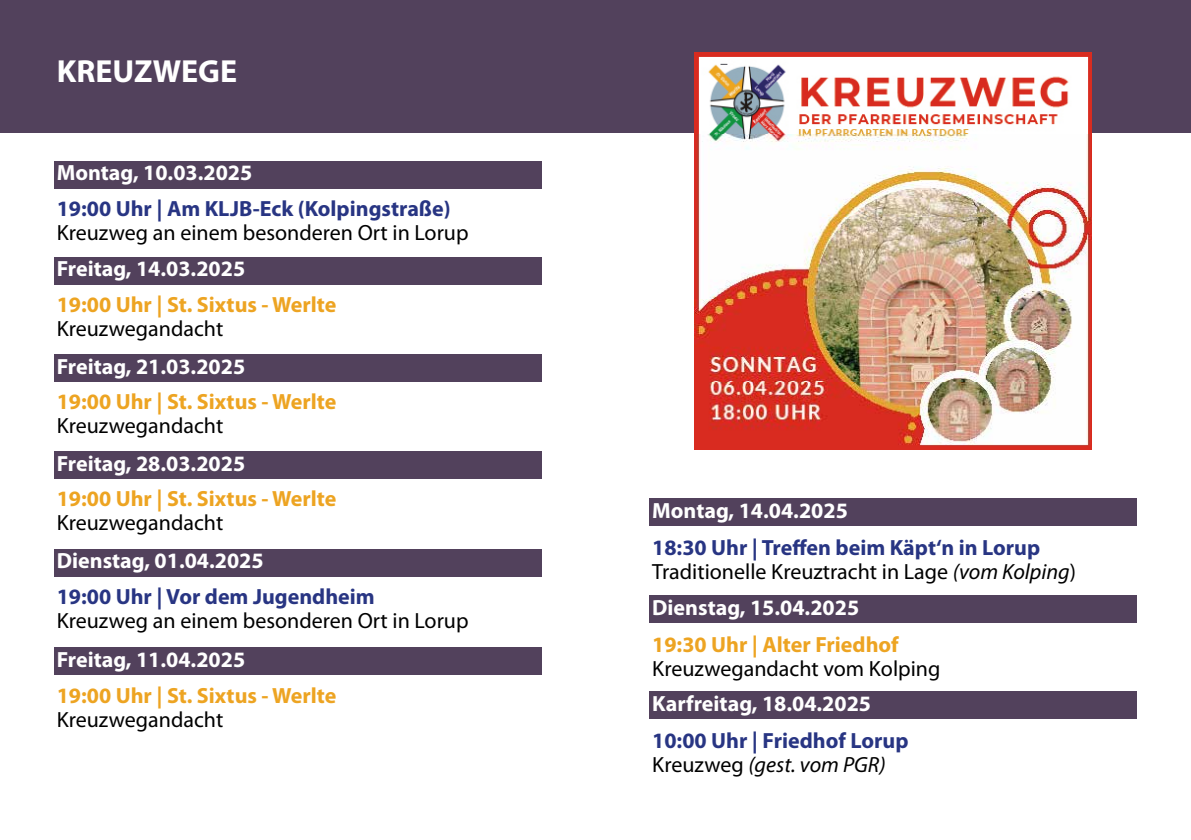
<style>
.page{position:relative;width:1191px;height:840px;background:#fff}
.page>*{position:absolute;margin:0;border:0;box-sizing:border-box;transform-origin:0 0}
.t1{font:700 32px "Myriad Pro";color:#fff}
.t2{font:700 22px/24px "Myriad Pro";color:#283583}
.t3{font:700 22px "Myriad Pro";color:#fff}
.t4{font:22px "Myriad Pro";color:#000}
.t5{font:700 22px "Myriad Pro";color:#eda422}
.s1{font-weight:400;color:#000}
.s2{font-weight:400;font-style:italic;color:#000}
</style>
<div class="page">
<div style="left:595px;top:0;width:596px;height:133px;background:#52415c"></div>
<div style="left:0;top:0;width:595px;height:133px;background:#52415c"></div>
<div style="left:54px;top:161px;width:487px;height:27px;background:#52415c"></div>
<div style="left:54px;top:257px;width:487px;height:27px;background:#52415c"></div>
<div style="left:54px;top:354px;width:487px;height:27px;background:#52415c"></div>
<div style="left:54px;top:451px;width:487px;height:28px;background:#52415c"></div>
<div style="left:54px;top:548px;width:487px;height:28px;background:#52415c"></div>
<div style="left:649px;top:498px;width:488px;height:27px;background:#52415c"></div>
<div style="left:649px;top:595px;width:488px;height:28px;background:#52415c"></div>
<div style="left:649px;top:691px;width:488px;height:27px;background:#52415c"></div>
<div style="left:54px;top:646px;width:487px;height:28px;background:#52415c"></div>
<img style="left:694px;top:52px;width:397px;height:397px">
<h1 class="t1" style="left:57px;top:50px;width:182px">KREUZWEGE</h1>
<p class="t3" style="left:57px;top:158px;width:197px">Montag, 10.03.2025</p>
<p class="t2" style="left:57px;top:195px;width:395px">19:00 Uhr | Am KLJB-Eck (Kolpingstraße)</p>
<p class="t4" style="left:57px;top:219px;width:413px">Kreuzweg an einem besonderen Ort in Lorup</p>
<p class="t3" style="left:57px;top:254px;width:190px">Freitag, 14.03.2025</p>
<p class="t5" style="left:57px;top:290px;width:281px">19:00 Uhr | St. Sixtus - Werlte</p>
<p class="t4" style="left:57px;top:314px;width:168px">Kreuzwegandacht</p>
<p class="t3" style="left:57px;top:351px;width:190px">Freitag, 21.03.2025</p>
<p class="t5" style="left:57px;top:387px;width:281px">19:00 Uhr | St. Sixtus - Werlte</p>
<p class="t4" style="left:57px;top:412px;width:168px">Kreuzwegandacht</p>
<p class="t3" style="left:57px;top:449px;width:190px">Freitag, 28.03.2025</p>
<p class="t5" style="left:57px;top:484px;width:281px">19:00 Uhr | St. Sixtus - Werlte</p>
<p class="t4" style="left:57px;top:509px;width:168px">Kreuzwegandacht</p>
<p class="t3" style="left:57px;top:546px;width:208px">Dienstag, 01.04.2025</p>
<p class="t2" style="left:57px;top:583px;width:320px">19:00 Uhr | Vor dem Jugendheim</p>
<p class="t4" style="left:57px;top:606px;width:413px">Kreuzweg an einem besonderen Ort in Lorup</p>
<p class="t3" style="left:57px;top:644px;width:190px">Freitag, 11.04.2025</p>
<p class="t5" style="left:57px;top:681px;width:281px">19:00 Uhr | St. Sixtus - Werlte</p>
<p class="t4" style="left:57px;top:706px;width:168px">Kreuzwegandacht</p>
<p class="t3" style="left:652px;top:495px;width:197px">Montag, 14.04.2025</p>
<p class="t2" style="left:652px;top:534px;width:425px">18:30 Uhr | Treffen beim Käpt‘n in Lorup<br><span class="s1">Traditionelle Kreuztracht in Lage</span> <span class="s2">(vom Kolping</span><span class="s1">)</span></p>
<p class="t3" style="left:652px;top:593px;width:208px">Dienstag, 15.04.2025</p>
<p class="t5" style="left:652px;top:629px;width:248px">19:30 Uhr | Alter Friedhof</p>
<p class="t4" style="left:652px;top:654px;width:290px">Kreuzwegandacht vom Kolping</p>
<p class="t3" style="left:652px;top:688px;width:220px">Karfreitag, 18.04.2025</p>
<p class="t2" style="left:652px;top:727px;width:258px">10:00 Uhr | Friedhof Lorup<br><span class="s1">Kreuzweg</span> <span class="s2">(gest. vom PGR)</span></p>
</div>
